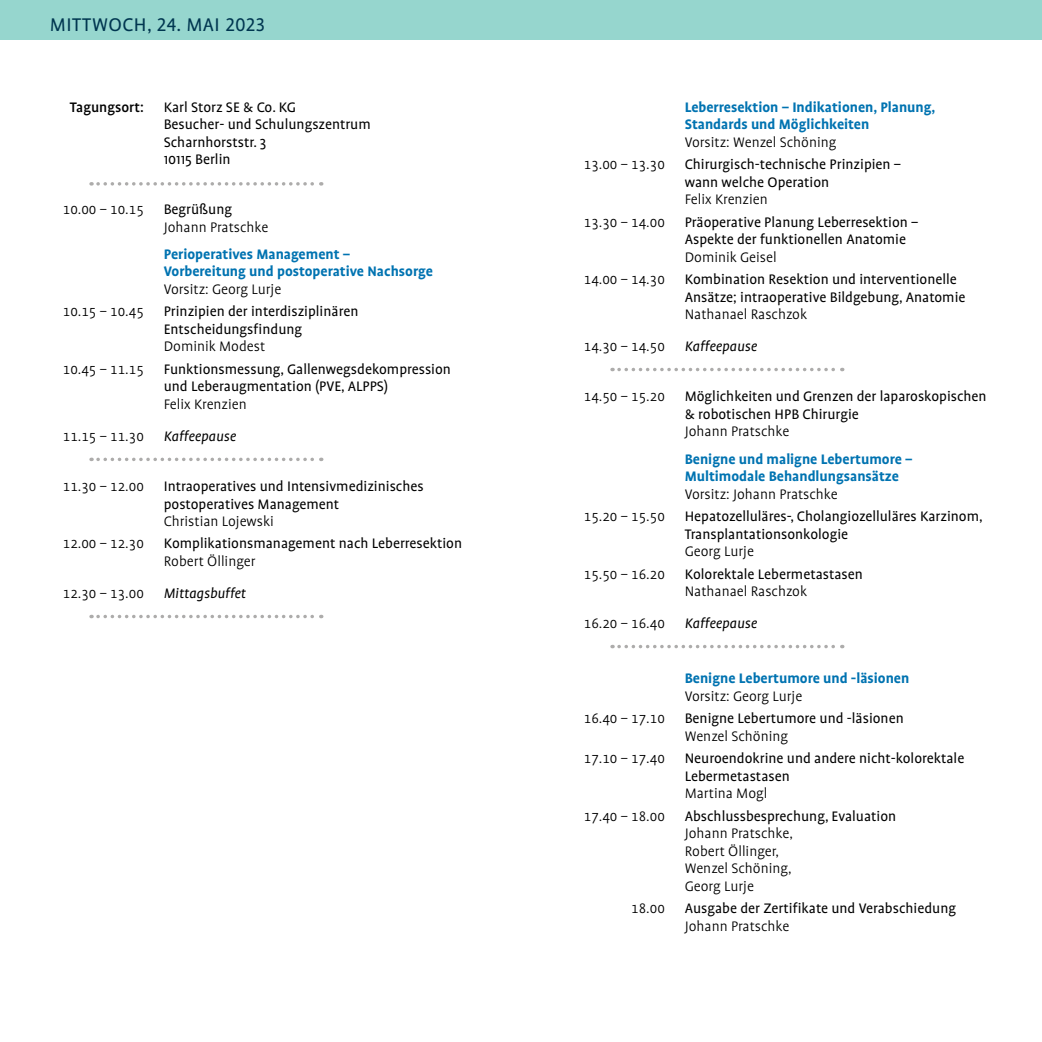
<style>
.page{position:relative;width:1042px;height:1042px;background:#fff}
.page>*{position:absolute;margin:0;border:0;box-sizing:border-box;transform-origin:0 0}
.t1{font:21px "Profile Pro";letter-spacing:.025em;color:#003650}
.t2{font:15.75px/17.5px "Profile Pro";color:#000}
.t3{font:300 15.75px/17.5px "Profile Pro";color:#000}
.t4{font:700 15.75px/17.5px "Profile Pro";color:#0073b1}
.t5{font:italic 15.75px "Profile Pro";color:#000}
.t6{font:500 15.75px "Profile Pro";color:#000}
</style>
<div class="page">
<div style="left:0;top:0;width:1042px;height:40px;background:#96d6ce"></div>
<svg style="left:98px;top:182px;width:224px;height:4px"></svg>
<svg style="left:98px;top:458px;width:224px;height:3px"></svg>
<svg style="left:98px;top:615px;width:224px;height:3px"></svg>
<svg style="left:619px;top:368px;width:224px;height:3px"></svg>
<svg style="left:619px;top:645px;width:224px;height:3px"></svg>
<h1 class="t1" style="left:50px;top:13px;width:217px">MITTWOCH, 24. MAI 2023</h1>
<p class="t6" style="left:70px;top:98px;width:75px">Tagungsort:</p>
<p class="t2" style="left:164px;top:99px;width:209px">Karl Storz SE &amp; Co. KG<br>Besucher- und Schulungszentrum<br>Scharnhorststr. 3<br>10115 Berlin</p>
<p class="t3" style="left:63px;top:201px;width:83px">10.00 – 10.15</p>
<p class="t2" style="left:164px;top:201px;width:70px">Begrüßung</p>
<p class="t3" style="left:164px;top:219px;width:106px">Johann Pratschke</p>
<p class="t4" style="left:164px;top:246px;width:271px">Perioperatives Management –<br>Vorbereitung und postoperative Nachsorge</p>
<p class="t3" style="left:164px;top:281px;width:119px">Vorsitz: Georg Lurje</p>
<p class="t3" style="left:63px;top:303px;width:83px">10.15 – 10.45</p>
<p class="t2" style="left:164px;top:303px;width:196px">Prinzipien der interdisziplinären<br>Entscheidungsfindung</p>
<p class="t3" style="left:164px;top:338px;width:103px">Dominik Modest</p>
<p class="t3" style="left:63px;top:361px;width:83px">10.45 – 11.15</p>
<p class="t2" style="left:164px;top:361px;width:289px">Funktionsmessung, Gallenwegsdekompression und Leberaugmentation (PVE, ALPPS)</p>
<p class="t3" style="left:164px;top:396px;width:85px">Felix Krenzien</p>
<p class="t3" style="left:63px;top:428px;width:83px">11.15 – 11.30</p>
<p class="t5" style="left:164px;top:428px;width:74px">Kaffeepause</p>
<p class="t3" style="left:63px;top:478px;width:83px">11.30 – 12.00</p>
<p class="t2" style="left:164px;top:478px;width:261px">Intraoperatives und Intensivmedizinisches postoperatives Management</p>
<p class="t3" style="left:164px;top:513px;width:112px">Christian Lojewski</p>
<p class="t3" style="left:63px;top:536px;width:83px">12.00 – 12.30</p>
<p class="t2" style="left:164px;top:535px;width:300px">Komplikationsmanagement nach Leberresektion</p>
<p class="t3" style="left:164px;top:553px;width:93px">Robert Öllinger</p>
<p class="t3" style="left:63px;top:585px;width:83px">12.30 – 13.00</p>
<p class="t5" style="left:164px;top:585px;width:84px">Mittagsbuffet</p>
<p class="t4" style="left:685px;top:98px;width:252px">Leberresektion – Indikationen, Planung,<br>Standards und Möglichkeiten</p>
<p class="t3" style="left:685px;top:134px;width:153px">Vorsitz: Wenzel Schöning</p>
<p class="t3" style="left:584px;top:156px;width:83px">13.00 – 13.30</p>
<p class="t2" style="left:685px;top:156px;width:218px">Chirurgisch-technische Prinzipien – wann welche Operation</p>
<p class="t3" style="left:685px;top:191px;width:85px">Felix Krenzien</p>
<p class="t3" style="left:584px;top:214px;width:83px">13.30 – 14.00</p>
<p class="t2" style="left:685px;top:214px;width:235px">Präoperative Planung Leberresektion –<br>Aspekte der funktionellen Anatomie</p>
<p class="t3" style="left:685px;top:249px;width:94px">Dominik Geisel</p>
<p class="t3" style="left:584px;top:271px;width:83px">14.00 – 14.30</p>
<p class="t2" style="left:685px;top:271px;width:282px">Kombination Resektion und interventionelle<br>Ansätze; intraoperative Bildgebung, Anatomie</p>
<p class="t3" style="left:685px;top:306px;width:124px">Nathanael Raschzok</p>
<p class="t3" style="left:584px;top:338px;width:83px">14.30 – 14.50</p>
<p class="t5" style="left:685px;top:338px;width:74px">Kaffeepause</p>
<p class="t3" style="left:584px;top:388px;width:83px">14.50 – 15.20</p>
<p class="t2" style="left:685px;top:388px;width:303px">Möglichkeiten und Grenzen der laparoskopischen &amp; robotischen HPB Chirurgie</p>
<p class="t3" style="left:685px;top:423px;width:106px">Johann Pratschke</p>
<p class="t4" style="left:685px;top:450px;width:229px">Benigne und maligne Lebertumore –<br>Multimodale Behandlungsansätze</p>
<p class="t3" style="left:685px;top:486px;width:155px">Vorsitz: Johann Pratschke</p>
<p class="t3" style="left:584px;top:508px;width:83px">15.20 – 15.50</p>
<p class="t2" style="left:685px;top:508px;width:299px">Hepatozelluläres-, Cholangiozelluläres Karzinom,<br>Transplantationsonkologie</p>
<p class="t3" style="left:685px;top:543px;width:71px">Georg Lurje</p>
<p class="t3" style="left:584px;top:566px;width:83px">15.50 – 16.20</p>
<p class="t2" style="left:685px;top:565px;width:180px">Kolorektale Lebermetastasen</p>
<p class="t3" style="left:685px;top:583px;width:124px">Nathanael Raschzok</p>
<p class="t3" style="left:584px;top:615px;width:83px">16.20 – 16.40</p>
<p class="t5" style="left:685px;top:615px;width:74px">Kaffeepause</p>
<p class="t4" style="left:685px;top:670px;width:226px">Benigne Lebertumore und -läsionen</p>
<p class="t3" style="left:685px;top:688px;width:119px">Vorsitz: Georg Lurje</p>
<p class="t3" style="left:584px;top:710px;width:83px">16.40 – 17.10</p>
<p class="t2" style="left:685px;top:710px;width:221px">Benigne Lebertumore und -läsionen</p>
<p class="t3" style="left:685px;top:728px;width:105px">Wenzel Schöning</p>
<p class="t3" style="left:584px;top:750px;width:83px">17.10 – 17.40</p>
<p class="t2" style="left:685px;top:750px;width:281px">Neuroendokrine und andere nicht-kolorektale<br>Lebermetastasen</p>
<p class="t3" style="left:685px;top:785px;width:84px">Martina Mogl</p>
<p class="t3" style="left:584px;top:807px;width:83px">17.40 – 18.00</p>
<p class="t2" style="left:685px;top:807px;width:213px">Abschlussbesprechung, Evaluation</p>
<p class="t3" style="left:685px;top:825px;width:110px">Johann Pratschke,<br>Robert Öllinger,<br>Wenzel Schöning,<br>Georg Lurje</p>
<p class="t3" style="left:631px;top:900px;width:35px">18.00</p>
<p class="t2" style="left:685px;top:900px;width:273px">Ausgabe der Zertifikate und Verabschiedung</p>
<p class="t3" style="left:685px;top:917px;width:106px">Johann Pratschke</p>
</div>
